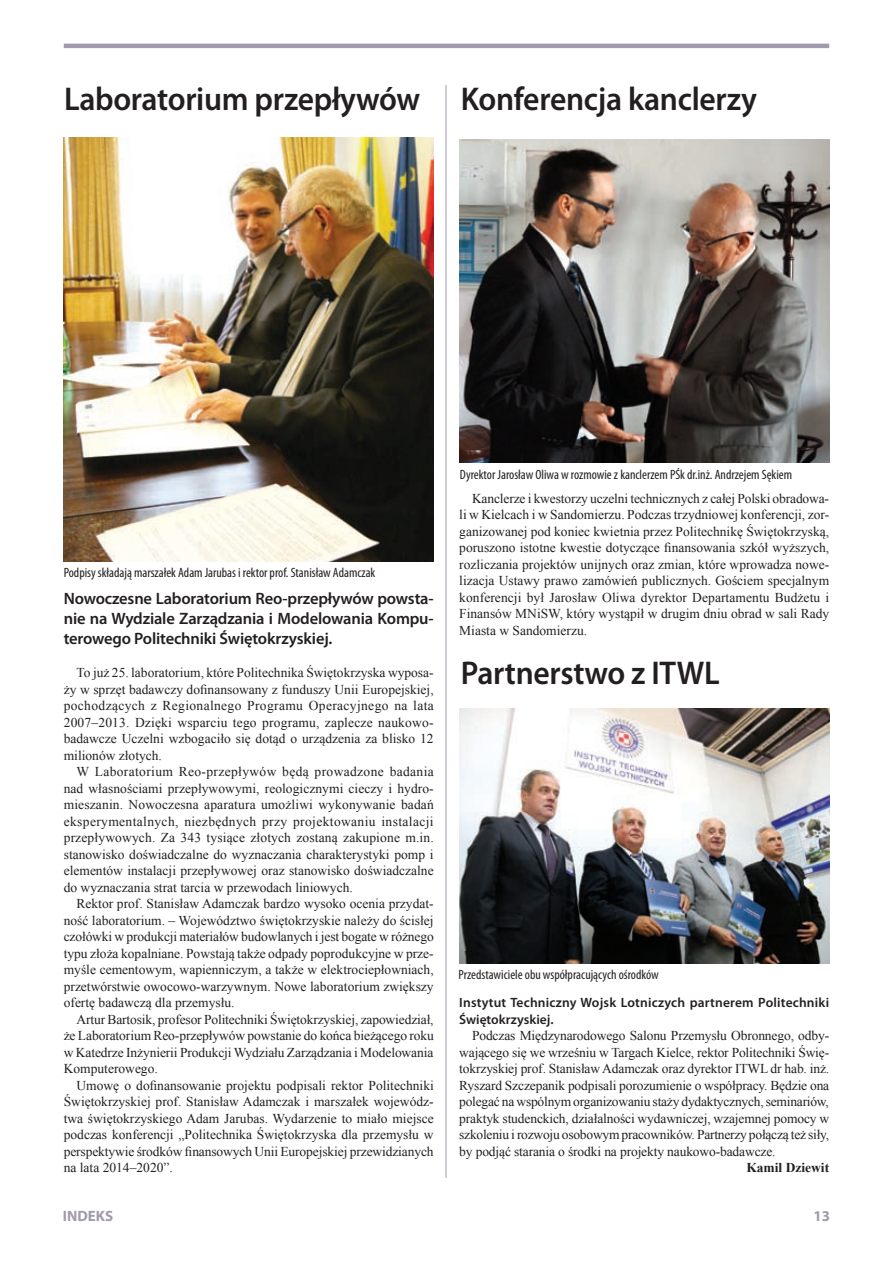
<style>
.page{position:relative;width:893px;height:1263px;background:#fff}
.page>*{position:absolute;margin:0;border:0;box-sizing:border-box;transform-origin:0 0}
.t1{font:600 33px "Myriad Pro";letter-spacing:-.01em;color:#231f20;scale:.96 1}
.t2{font:600 16.5px/19.8px "Myriad Pro";letter-spacing:-.01em;color:#231f20;text-align:justify}
.t3{font:700 15px "Myriad Pro";color:#a29aae}
.t4{font:13.5px/16.5px "Times New Roman";color:#231f20;text-align:justify}
.t5{font:condensed 13.5px "Myriad Pro";color:#231f20}
.t6{font:600 13.5px/16.5px "Myriad Pro";letter-spacing:.015em;color:#231f20}
.t7{font:700 13.5px "Times New Roman";color:#231f20}
</style>
<div class="page">
<hr style="left:64px;top:44px;width:765px;height:4px;background:#a29aae">
<img style="left:64px;top:138px;width:370px;height:423px">
<img style="left:459px;top:139px;width:370px;height:323px">
<img style="left:459px;top:708px;width:370px;height:255px">
<hr style="left:446px;top:85px;width:1px;height:1093px;background:#a29aae">
<h1 class="t1" style="left:64px;top:78px;width:372px">Laboratorium przepływów</h1>
<h1 class="t1" style="left:461px;top:78px;width:310px">Konferencja kanclerzy</h1>
<p class="t5" style="left:64px;top:564px;width:313px">Podpisy składają marszałek Adam Jarubas i rektor prof. Stanisław Adamczak</p>
<p class="t2" style="left:64px;top:589px;width:371px">Nowoczesne Laboratorium Reo-przepływów powsta&shy;nie na Wydziale Zarządzania i Modelowania Kompu&shy;terowego Politechniki Świętokrzyskiej.</p>
<p class="t4" style="left:64px;top:664px;width:371px;text-indent:13px">To już 25. laboratorium, które Politechnika Świętokrzyska wyposa&shy;ży w sprzęt badawczy dofinansowany z funduszy Unii Europejskiej, pochodzących z Regionalnego Programu Operacyjnego na lata 2007–2013. Dzięki wsparciu tego programu, zaplecze naukowo&shy;badawcze Uczelni wzbogaciło się dotąd o urządzenia za blisko 12 milionów złotych.</p>
<p class="t4" style="left:64px;top:763px;width:372px;text-indent:13px">W Laboratorium Reo-przepływów będą prowadzone badania nad własnościami przepływowymi, reologicznymi cieczy i hydro&shy;mieszanin. Nowoczesna aparatura umożliwi wykonywanie badań eksperymentalnych, niezbędnych przy projektowaniu instalacji przepływowych. Za 343 tysiące złotych zostaną zakupione m.in. stanowisko doświadczalne do wyznaczania charakterystyki pomp i elementów instalacji przepływowej oraz stanowisko doświadczalne do wyznaczania strat tarcia w przewodach liniowych.</p>
<p class="t4" style="left:64px;top:895px;width:371px;text-indent:13px">Rektor prof. Stanisław Adamczak bardzo wysoko ocenia przydat&shy;ność laboratorium. – Województwo świętokrzyskie należy do ścisłej czołówki w produkcji materiałów budowlanych i jest bogate w różnego typu złoża kopalniane. Powstają także odpady poprodukcyjne w prze&shy;myśle cementowym, wapienniczym, a także w elektrociepłowniach, przetwórstwie owocowo-warzywnym. Nowe laboratorium zwiększy ofertę badawczą dla przemysłu.</p>
<p class="t4" style="left:64px;top:1010px;width:372px;text-indent:13px">Artur Bartosik, profesor Politechniki Świętokrzyskiej, zapowiedział, że Laboratorium Reo-przepływów powstanie do końca bieżącego roku w Katedrze Inżynierii Produkcji Wydziału Zarządzania i Modelowania Komputerowego.</p>
<p class="t4" style="left:64px;top:1076px;width:372px;text-indent:13px">Umowę o dofinansowanie projektu podpisali rektor Politechniki Świętokrzyskiej prof. Stanisław Adamczak i marszałek wojewódz&shy;twa świętokrzyskiego Adam Jarubas. Wydarzenie to miało miejsce podczas konferencji „Politechnika Świętokrzyska dla przemysłu w perspektywie środków finansowych Unii Europejskiej przewidzianych na lata 2014–2020”.</p>
<p class="t5" style="left:460px;top:466px;width:334px">Dyrektor Jarosław Oliwa w rozmowie z kanclerzem PŚk dr.inż. Andrzejem Sękiem</p>
<p class="t4" style="left:459px;top:490px;width:371px;text-indent:13px">Kanclerze i kwestorzy uczelni technicznych z całej Polski obradowa&shy;li w Kielcach i w Sandomierzu. Podczas trzydniowej konferencji, zor&shy;ganizowanej pod koniec kwietnia przez Politechnikę Świętokrzyską, poruszono istotne kwestie dotyczące finansowania szkół wyższych, rozliczania projektów unijnych oraz zmian, które wprowadza nowe&shy;lizacja Ustawy prawo zamówień publicznych. Gościem specjalnym konferencji był Jarosław Oliwa dyrektor Departamentu Budżetu i Finansów MNiSW, który wystąpił w drugim dniu obrad w sali Rady Miasta w Sandomierzu.</p>
<h1 class="t1" style="left:461px;top:652px;width:271px">Partnerstwo z ITWL</h1>
<p class="t5" style="left:458px;top:966px;width:202px">Przedstawiciele obu współpracujących ośrodków</p>
<p class="t6" style="left:459px;top:994px;width:371px">Instytut Techniczny Wojsk Lotniczych partnerem Politechniki<br>Świętokrzyskiej.</p>
<p class="t4" style="left:459px;top:1027px;width:371px;text-indent:13px">Podczas Międzynarodowego Salonu Przemysłu Obronnego, odby&shy;wającego się we wrześniu w Targach Kielce, rektor Politechniki Świę&shy;tokrzyskiej prof. Stanisław Adamczak oraz dyrektor ITWL dr hab. inż.<br>Ryszard Szczepanik podpisali porozumienie o współpracy. Będzie ona polegać na wspólnym organizowaniu staży dydaktycznych, seminariów, praktyk studenckich, działalności wydawniczej, wzajemnej pomocy w szkoleniu i rozwoju osobowym pracowników. Partnerzy połączą też siły, by podjąć starania o środki na projekty naukowo-badawcze.</p>
<p class="t7" style="left:746px;top:1158px;width:84px">Kamil Dziewit</p>
<p class="t3" style="left:63px;top:1206px;width:52px">INDEKS</p>
<p class="t3" style="left:813px;top:1206px;width:18px">13</p>
</div>
